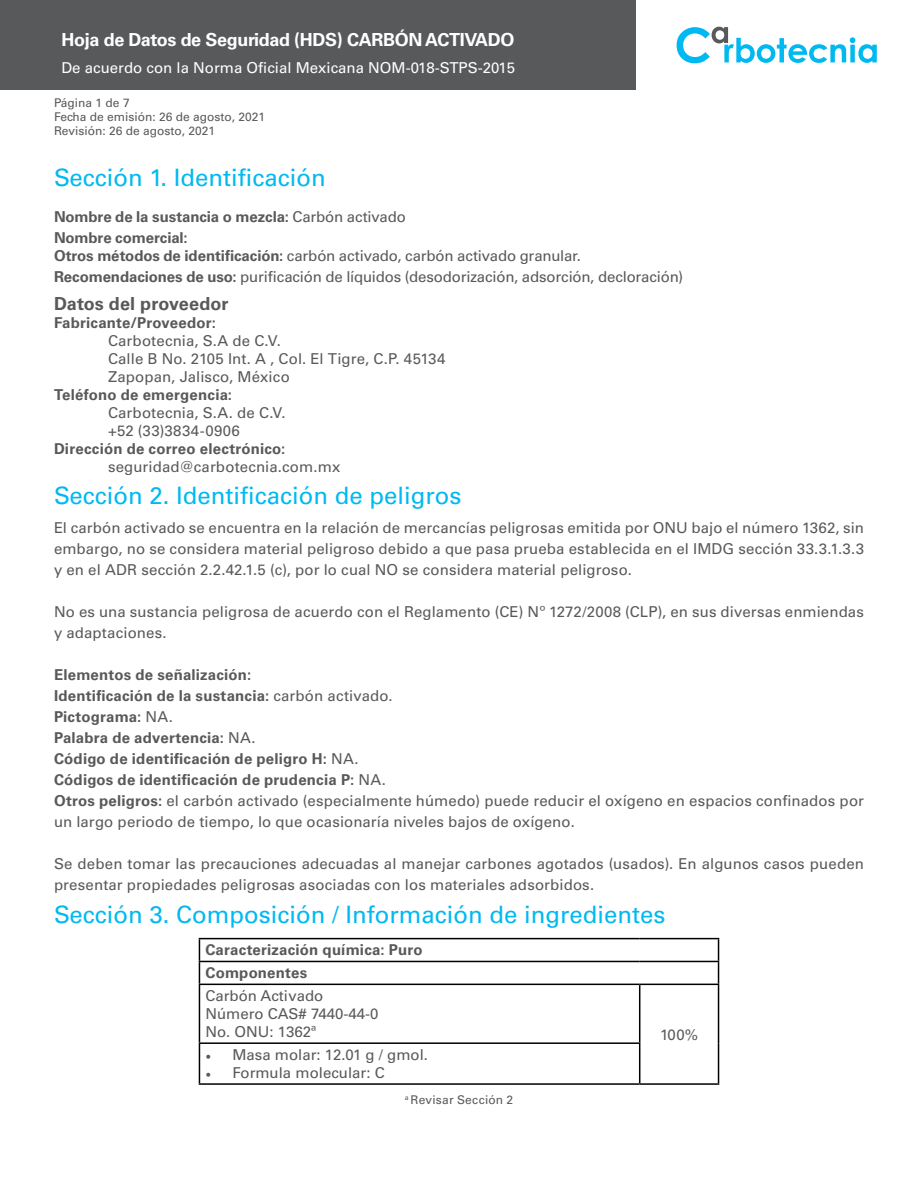
<style>
.page{position:relative;width:918px;height:1188px;background:#fff}
.page>*{position:absolute;margin:0;border:0;box-sizing:border-box;transform-origin:0 0}
.t1{font:24px "Univers LT Std";color:#00b9f1}
.t2{font:700 18px "Univers LT Std";letter-spacing:-.02em;color:#fff}
.t3{font:700 18px "Univers LT Std";letter-spacing:.005em;color:#58595b}
.t4{font:15px/21px "Univers LT Std";letter-spacing:.005em;color:#58595b}
.t5{font:700 15px/21px "Univers LT Std";letter-spacing:.01em;color:#58595b}
.t6{font:15px "Univers LT Std";color:#fff}
.t7{font:12px/14.4px "Univers LT Std";color:#58595b}
.t8{font:12px "Univers LT Std";letter-spacing:.02em;color:#58595b}
.s1{font-weight:400}
.s2{font-weight:700}
.s3{font-family:"Minion Pro"}
</style>
<div class="page">
<div style="left:0;top:0;width:635px;height:90px;background:#58595b"></div>
<svg style="left:677px;top:27px;width:200px;height:36px"></svg>
<hr style="left:199px;top:938px;width:441px;height:1px;background:#000">
<hr style="left:640px;top:938px;width:79px;height:1px;background:#000">
<hr style="left:199px;top:961px;width:441px;height:1px;background:#000">
<svg style="left:199px;top:939px;width:1px;height:45px"></svg>
<hr style="left:640px;top:961px;width:79px;height:1px;background:#000">
<svg style="left:718px;top:939px;width:1px;height:45px"></svg>
<hr style="left:199px;top:984px;width:441px;height:1px;background:#000">
<hr style="left:199px;top:985px;width:1px;height:57px;background:#000">
<hr style="left:640px;top:984px;width:79px;height:1px;background:#000">
<hr style="left:639px;top:985px;width:1px;height:57px;background:#000">
<hr style="left:718px;top:985px;width:1px;height:58px;background:#000">
<hr style="left:199px;top:1042px;width:441px;height:2px;background:#000">
<hr style="left:199px;top:1044px;width:1px;height:39px;background:#000">
<hr style="left:639px;top:1044px;width:1px;height:39px;background:#000">
<hr style="left:718px;top:1043px;width:1px;height:40px;background:#000">
<hr style="left:199px;top:1083px;width:441px;height:2px;background:#000">
<hr style="left:640px;top:1083px;width:79px;height:2px;background:#000">
<p class="t2" style="left:62px;top:29px;width:455px">Hoja de Datos de Seguridad (HDS) CARBÓN ACTIVADO</p>
<p class="t6" style="left:62px;top:58px;width:455px">De acuerdo con la Norma Oficial Mexicana NOM-018-STPS-2015</p>
<p class="t7" style="left:54px;top:95px;width:213px">Página 1 de 7<br>Fecha de emisión: 26 de agosto, 2021<br>Revisión: 26 de agosto, 2021</p>
<h1 class="t1" style="left:54px;top:163px;width:273px">Sección 1. Identificación</h1>
<p class="t5" style="left:54px;top:206px;width:353px">Nombre de la sustancia o mezcla: <span class="s1">Carbón activado<br></span>Nombre comercial:</p>
<p class="t4" style="left:54px;top:245px;width:631px"><span class="s2">Otros métodos de identificación:</span> carbón activado, carbón activado granular.<br><span class="s2">Recomendaciones de uso:</span> purificación de líquidos (desodorización, adsorción, decloración)</p>
<p class="t3" style="left:54px;top:293px;width:176px">Datos del proveedor</p>
<p class="t5" style="left:54px;top:312px;width:163px">Fabricante/Proveedor:</p>
<p class="t4" style="left:108px;top:332px;width:339px;line-height:18px">Carbotecnia, S.A de C.V.<br>Calle B No. 2105 Int. A , Col. El Tigre, C.P. 45134<br>Zapopan, Jalisco, México</p>
<p class="t5" style="left:54px;top:384px;width:180px">Teléfono de emergencia:</p>
<p class="t4" style="left:108px;top:404px;width:179px;line-height:18px">Carbotecnia, S.A. de C.V. +52 (33)3834-0906</p>
<p class="t5" style="left:54px;top:438px;width:233px">Dirección de correo electrónico:</p>
<p class="t4" style="left:108px;top:456px;width:234px">seguridad@carbotecnia.com.mx</p>
<h1 class="t1" style="left:54px;top:482px;width:409px">Sección 2. Identificación de peligros</h1>
<p class="t4" style="left:54px;top:518px;width:812px;text-align:justify">El carbón activado se encuentra en la relación de mercancías peligrosas emitida por ONU bajo el número 1362, sin embargo, no se considera material peligroso debido a que pasa prueba establecida en el IMDG sección 33.3.1.3.3 y en el ADR sección 2.2.42.1.5 (c), por lo cual NO se considera material peligroso.</p>
<p class="t4" style="left:54px;top:602px;width:811px">No es una sustancia peligrosa de acuerdo con el Reglamento (CE) Nº 1272/2008 (CLP), en sus diversas enmiendas y adaptaciones.</p>
<p class="t4" style="left:54px;top:665px;width:811px"><span class="s2">Elementos de señalización:<br>Identificación de la sustancia:</span> carbón activado.<br><span class="s2">Pictograma:</span> NA.<br><span class="s2">Palabra de advertencia:</span> NA.<br><span class="s2">Código de identificación de peligro H:</span> NA.<br><span class="s2">Códigos de identificación de prudencia P:</span> NA.<br><span class="s2">Otros peligros:</span> el carbón activado (especialmente húmedo) puede reducir el oxígeno en espacios confinados por un largo periodo de tiempo, lo que ocasionaría niveles bajos de oxígeno.</p>
<p class="t4" style="left:54px;top:854px;width:812px">Se deben tomar las precauciones adecuadas al manejar carbones agotados (usados). En algunos casos pueden presentar propiedades peligrosas asociadas con los materiales adsorbidos.</p>
<h1 class="t1" style="left:54px;top:900px;width:613px">Sección 3. Composición / Información de ingredientes</h1>
<p class="t5" style="left:205px;top:939px;width:219px;line-height:22.8px">Caracterización química: Puro<br>Componentes</p>
<p class="t4" style="left:205px;top:987px;width:175px;line-height:18px">Carbón Activado<br>Número CAS# 7440-44-0<br>No. ONU: 1362a</p>
<p class="t4" style="left:205px;top:1044px;width:224px"><span class="s3">•</span> Masa molar: 12.01 g / gmol.</p>
<p class="t4" style="left:205px;top:1062px;width:181px"><span class="s3">•</span> Formula molecular: C</p>
<p class="t8" style="left:405px;top:1093px;width:110px"><sup>a</sup> Revisar Sección 2</p>
<p class="t4" style="left:660px;top:1024px;width:40px">100%</p>
</div>
